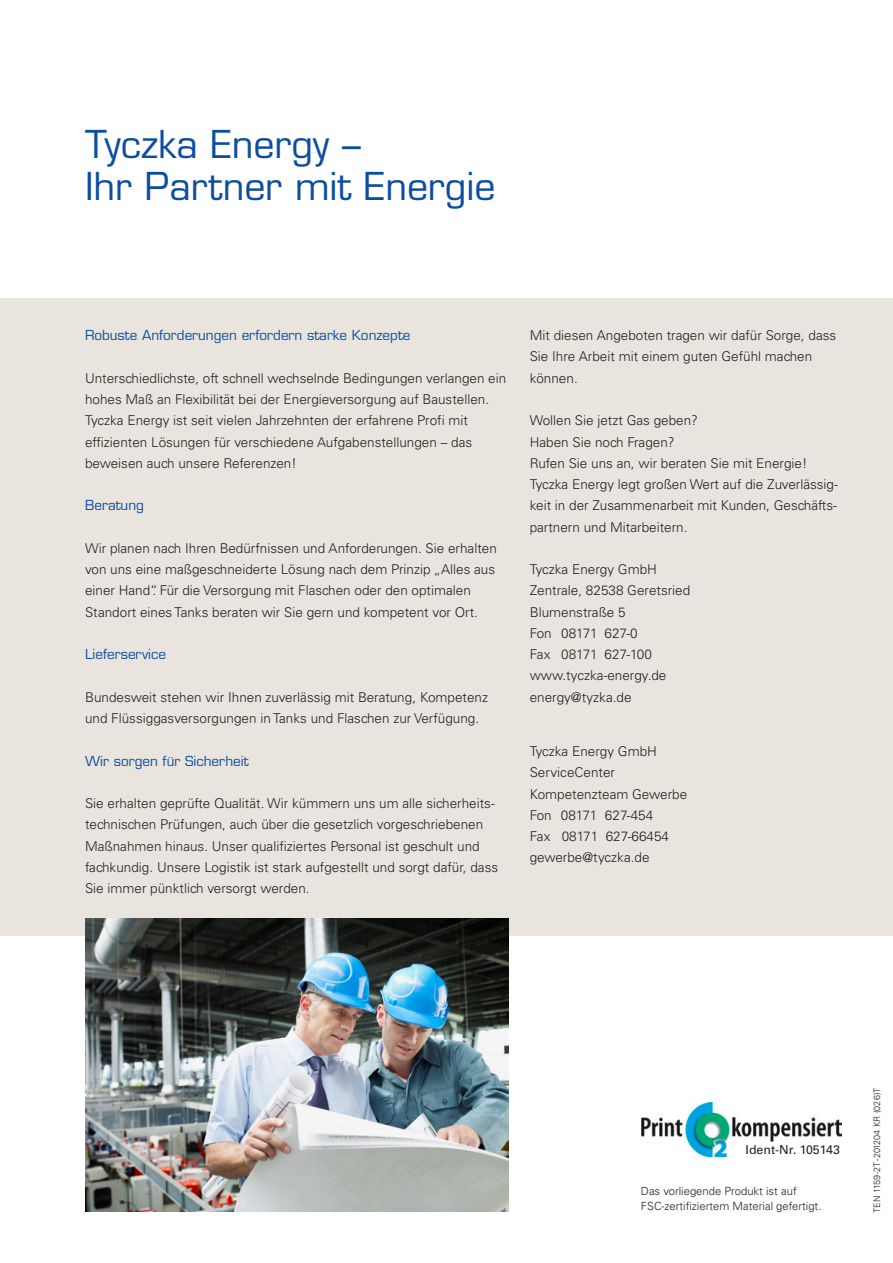
<style>
.page{position:relative;width:893px;height:1263px;background:#fff}
.page>*{position:absolute;margin:0;border:0;box-sizing:border-box;transform-origin:0 0}
.t1{font:37.5px/42.5px "Eurostile";color:#0d4da1}
.t2{font:300 13.5px/21.3px "Univers";color:#231f20}
.t3{font:13.5px "Eurostile";color:#0d4da1}
.t4{font:12.3px "Univers";color:#231f20}
.t5{font:300 11.25px/15px "Univers";color:#231f20}
.t6{font:300 9px "Univers";color:#231f20}
</style>
<div class="page">
<div style="left:0;top:298px;width:893px;height:637px;background:#e9e5de"></div>
<img style="left:641px;top:1103px;width:200px;height:53px">
<img style="left:85px;top:918px;width:423px;height:293px">
<h1 class="t1" style="left:85px;top:123px;width:412px">Tyczka Energy –<br>Ihr Partner mit Energie</h1>
<p class="t3" style="left:85px;top:327px;width:327px">Robuste Anforderungen erfordern starke Konzepte</p>
<p class="t2" style="left:85px;top:367px;width:423px">Unterschiedlichste, oft schnell wechselnde Bedingungen verlangen ein hohes Maß an Flexibilität bei der Energieversorgung auf Baustellen.<br>Tyczka Energy ist seit vielen Jahrzehnten der erfahrene Profi mit effizienten Lösungen für verschiedene Aufgabenstellungen – das beweisen auch unsere Referenzen!</p>
<p class="t3" style="left:85px;top:497px;width:60px">Beratung</p>
<p class="t2" style="left:85px;top:537px;width:413px">Wir planen nach Ihren Bedürfnissen und Anforderungen. Sie erhalten von uns eine maßgeschneiderte Lösung nach dem Prinzip „Alles aus einer Hand“. Für die Versorgung mit Flaschen oder den optimalen Standort eines Tanks beraten wir Sie gern und kompetent vor Ort.</p>
<p class="t3" style="left:85px;top:646px;width:83px">Lieferservice</p>
<p class="t2" style="left:85px;top:686px;width:404px">Bundesweit stehen wir Ihnen zuverlässig mit Beratung, Kompetenz und Flüssiggasversorgungen in Tanks und Flaschen zur Verfügung.</p>
<p class="t3" style="left:85px;top:752px;width:165px">Wir sorgen für Sicherheit</p>
<p class="t2" style="left:85px;top:793px;width:415px">Sie erhalten geprüfte Qualität. Wir kümmern uns um alle sicherheits&shy;technischen Prüfungen, auch über die gesetzlich vorgeschriebenen Maßnahmen hinaus. Unser qualifiziertes Personal ist geschult und fachkundig. Unsere Logistik ist stark aufgestellt und sorgt dafür, dass Sie immer pünktlich versorgt werden.</p>
<p class="t2" style="left:530px;top:325px;width:308px">Mit diesen Angeboten tragen wir dafür Sorge, dass<br>Sie Ihre Arbeit mit einem guten Gefühl machen können.</p>
<p class="t2" style="left:530px;top:410px;width:310px">Wollen Sie jetzt Gas geben?<br>Haben Sie noch Fragen?<br>Rufen Sie uns an, wir beraten Sie mit Energie!<br>Tyczka Energy legt großen Wert auf die Zuverlässig&shy;keit in der Zusammenarbeit mit Kunden, Geschäfts&shy;partnern und Mitarbeitern.</p>
<p class="t2" style="left:530px;top:559px;width:162px">Tyczka Energy GmbH<br>Zentrale, 82538 Geretsried<br>Blumenstraße 5<br>Fon 08171 627-0<br>Fax 08171 627-100 www.tyczka-energy.de energy@tyzka.de</p>
<p class="t2" style="left:530px;top:740px;width:159px">Tyczka Energy GmbH<br>ServiceCenter<br>Kompetenzteam Gewerbe<br>Fon 08171 627-454<br>Fax 08171 627-66454 gewerbe@tyczka.de</p>
<p class="t4" style="left:746px;top:1142px;width:96px">Ident-Nr. 105143</p>
<p class="t5" style="left:641px;top:1183px;width:182px">Das vorliegende Produkt ist auf<br>FSC-zertifiziertem Material gefertigt.</p>
<p class="t6" style="left:872px;top:1212px;width:126px;rotate:-90deg">TEN 1159-2T-201204 KR (026)T</p>
</div>
